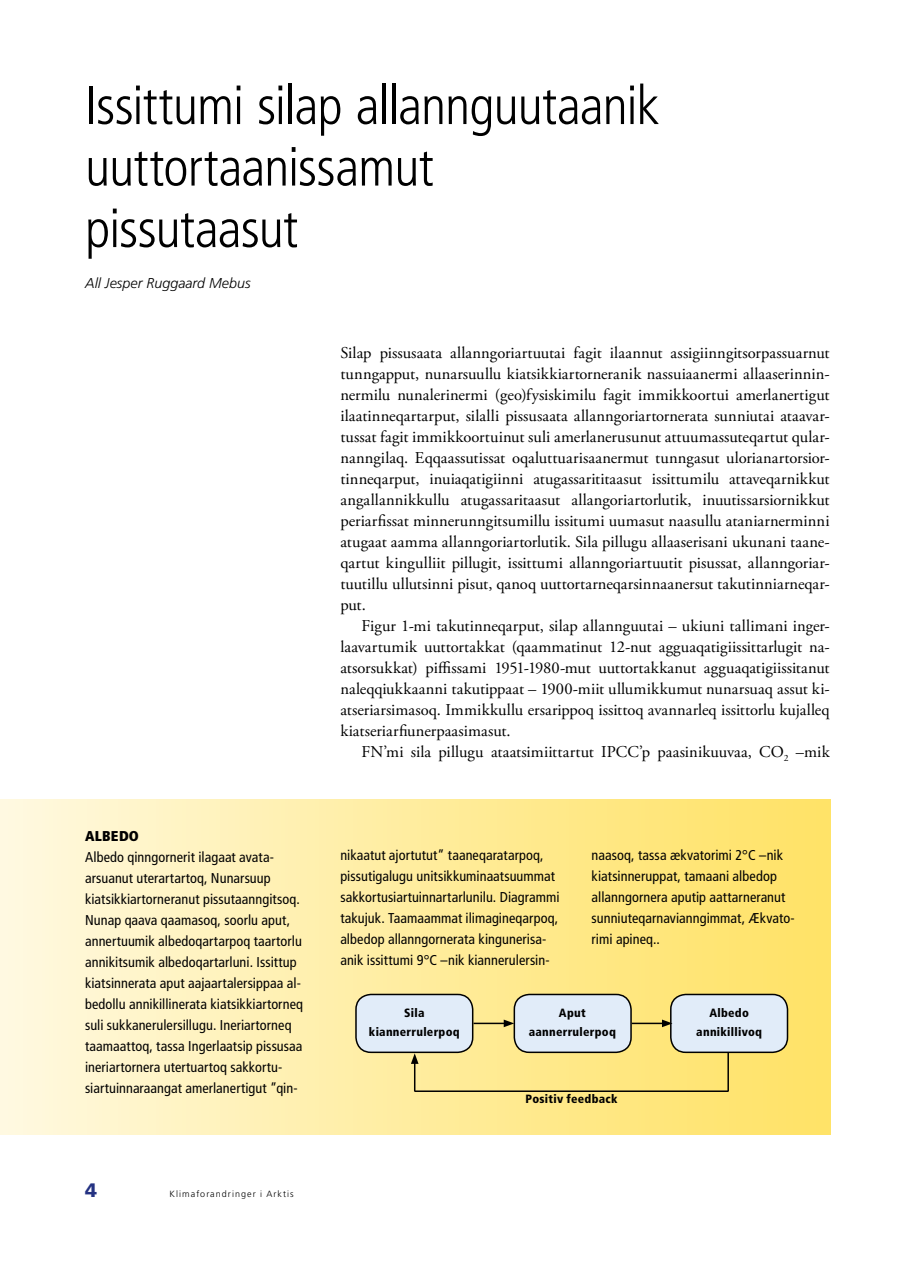
<style>
.page{position:relative;width:902px;height:1263px;background:#fff}
.page>*{position:absolute;margin:0;border:0;box-sizing:border-box;transform-origin:0 0}
.t1{font:300 condensed 54px/61.5px "Frutiger LT Std";letter-spacing:-.015em;color:#000}
.t2{font:900 19.5px "Frutiger LT Std";color:#243282}
.t3{font:16.5px/21px "Adobe Garamond Pro";letter-spacing:.005em;color:#000;text-align:justify}
.t4{font:condensed 14.25px/21px "Frutiger LT Std";letter-spacing:.005em;color:#000}
.t5{font:italic 300 14.25px "Frutiger LT Std";letter-spacing:.005em;color:#000}
.t6{font:900 condensed 14.25px "Frutiger LT Std";letter-spacing:.02em;color:#000}
.t7{font:900 condensed 12px/18.6px "Frutiger LT Std";letter-spacing:.025em;color:#000;text-align:center}
.t8{font:300 9px "Frutiger LT Std";letter-spacing:.115em;color:#000}
</style>
<div class="page">
<div style="left:0;top:799px;width:830px;height:336px;background:linear-gradient(to right,#fff9df,#fee162)"></div>
<div style="left:356px;top:994px;width:116px;height:58px;background:#e1ecf9;border-radius:15px"></div>
<div style="left:355px;top:994px;width:118px;height:59px;border:2px solid #000;border-radius:15px"></div>
<div style="left:670px;top:994px;width:117px;height:58px;background:#e1ecf9;border-radius:15px"></div>
<div style="left:670px;top:994px;width:118px;height:59px;border:2px solid #000;border-radius:15px"></div>
<div style="left:514px;top:994px;width:117px;height:58px;background:#e1ecf9;border-radius:15px"></div>
<div style="left:513px;top:994px;width:118px;height:59px;border:2px solid #000;border-radius:15px"></div>
<hr style="left:473px;top:1023px;width:33px;height:1px;background:#000">
<svg style="left:503px;top:1019px;width:11px;height:8px"></svg>
<hr style="left:631px;top:1023px;width:33px;height:1px;background:#000">
<svg style="left:662px;top:1019px;width:10px;height:8px"></svg>
<hr style="left:727px;top:1052px;width:1px;height:39px;background:#000">
<hr style="left:414px;top:1090px;width:314px;height:2px;background:#000">
<hr style="left:414px;top:1061px;width:1px;height:30px;background:#000">
<svg style="left:411px;top:1053px;width:7px;height:11px"></svg>
<h1 class="t1" style="left:85px;top:75px;width:575px">Issittumi silap allannguutaanik uuttortaanissamut pissutaasut</h1>
<p class="t5" style="left:85px;top:275px;width:167px">All Jesper Ruggaard Mebus</p>
<p class="t3" style="left:340px;top:343px;width:491px">Silap pissusaata allanngoriartuutai fagit ilaannut assigiinngitsorpassuarnut tunngapput, nunarsuullu kiatsikkiartorneranik nassuiaanermi allaaserinnin&shy;nermilu nunalerinermi (geo)fysiskimilu fagit immikkoortui amerlanertigut ilaatinneqartarput, silalli pissusaata allanngoriartornerata sunniutai ataavar&shy;tussat fagit immikkoortuinut suli amerlanerusunut attuumassuteqartut qular&shy;nanngilaq. Eqqaassutissat oqaluttuarisaanermut tunngasut ulorianartorsior&shy;tinneqarput, inuiaqatigiinni atugassarititaasut issittumilu attaveqarnikkut angallannikkullu atugassaritaasut allangoriartorlutik, inuutissarsiornikkut periarfissat minnerunngitsumillu issitumi uumasut naasullu ataniarnerminni atugaat aamma allanngoriartorlutik. Sila pillugu allaaserisani ukunani taane&shy;qartut kingulliit pillugit, issittumi allanngoriartuutit pisussat, allanngoriar&shy;tuutillu ullutsinni pisut, qanoq uuttortarneqarsinnaanersut takutinniarneqar&shy;put.</p>
<p class="t3" style="left:340px;top:616px;width:490px;text-indent:21px">Figur 1-mi takutinneqarput, silap allannguutai – ukiuni tallimani inger&shy;laavartumik uuttortakkat (qaammatinut 12-nut agguaqatigiissittarlugit na&shy;atsorsukkat) piffissami 1951-1980-mut uuttortakkanut agguaqatigiissitanut naleqqiukkaanni takutippaat – 1900-miit ullumikkumut nunarsuaq assut ki&shy;atseriarsimasoq. Immikkullu ersarippoq issittoq avannarleq issittorlu kujalleq kiatseriarfiunerpaasimasut.</p>
<p class="t3" style="left:361px;top:742px;width:469px">FN’mi sila pillugu ataatsimiittartut IPCC’p paasinikuuvaa, CO<sub>2</sub> –mik</p>
<p class="t6" style="left:85px;top:827px;width:55px">Albedo</p>
<p class="t4" style="left:85px;top:846px;width:219px">Albedo qinngornerit ilagaat avata&shy;arsuanut uterartartoq, Nunarsuup kiatsikkiartorneranut pissutaanngitsoq.<br>Nunap qaava qaamasoq, soorlu aput, annertuumik albedoqartarpoq taartorlu annikitsumik albedoqartarluni. Issittup kiatsinnerata aput aajaartalersippaa al&shy;bedollu annikillinerata kiatsikkiartorneq suli sukkanerulersillugu. Ineriartorneq taamaattoq, tassa Ingerlaatsip pissusaa ineriartornera utertuartoq sakkortu&shy;siartuinnaraangat amerlanertigut ”qin-</p>
<p class="t4" style="left:340px;top:845px;width:221px">nikaatut ajortutut” taaneqaratarpoq, pissutigalugu unitsikkuminaatsuummat sakkortusiartuinnartarlunilu. Diagrammi takujuk. Taamaammat ilimagineqarpoq, albedop allanngornerata kingunerisa&shy;anik issittumi 9°C –nik kiannerulersin-</p>
<p class="t4" style="left:591px;top:845px;width:205px">naasoq, tassa ækvatorimi 2°C –nik kiatsinneruppat, tamaani albedop allanngornera aputip aattarneranut sunniuteqarnavianngimmat, Ækvato&shy;rimi apineq..</p>
<p class="t7" style="left:369px;top:1004px;width:92px">Sila kiannerrulerpoq</p>
<p class="t7" style="left:528px;top:1004px;width:89px">Aput aannerrulerpoq</p>
<p class="t7" style="left:696px;top:1004px;width:67px">Albedo annikillivoq</p>
<p class="t7" style="left:525px;top:1090px;width:93px">Positiv feedback</p>
<p class="t2" style="left:85px;top:1178px;width:13px">4</p>
<p class="t8" style="left:170px;top:1188px;width:126px">Klimaforandringer i Arktis</p>
</div>
